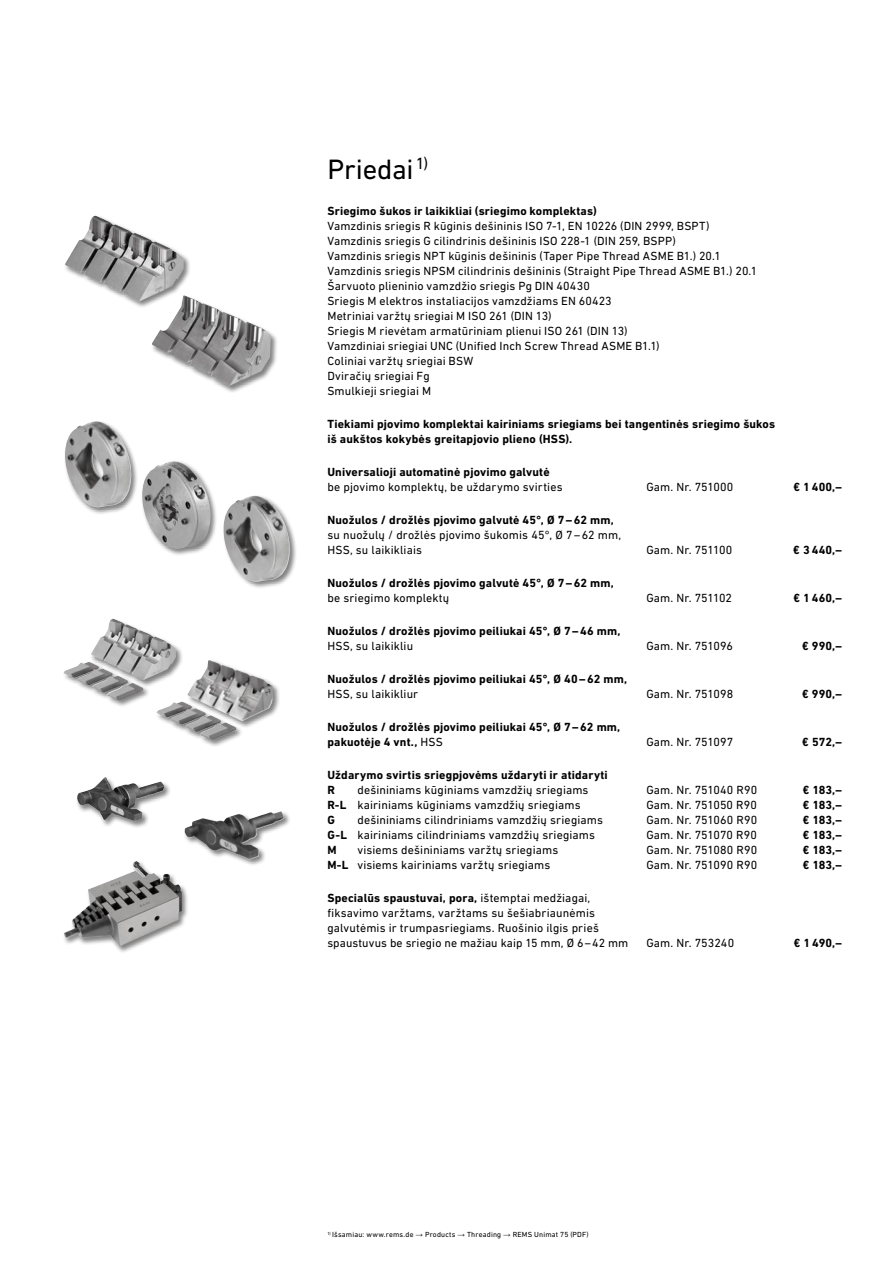
<style>
.page{position:relative;width:893px;height:1263px;background:#fff}
.page>*{position:absolute;margin:0;border:0;box-sizing:border-box;transform-origin:0 0}
.t1{font:28.5px "DIN Next W1 G";letter-spacing:-.005em;color:#000}
.t2{font:12px/15px "DIN Next W1 G";letter-spacing:.01em;color:#000}
.t3{font:700 12px/15px "DIN Next W1 G";letter-spacing:.015em;color:#000}
.t4{font:7.5px "DIN Next W1 G";letter-spacing:.025em;color:#000}
.s1{font-size:8.25px;color:#fff}
.s2{font-weight:400}
.s3{font-weight:700}
.s4{font-family:"Arial"}
</style>
<div class="page">
<div style="left:64px;top:215px;width:127px;height:93px;background:#000;opacity:.5"></div>
<img style="left:64px;top:216px;width:120px;height:85px">
<div style="left:151px;top:294px;width:127px;height:99px;background:#000;opacity:.5"></div>
<img style="left:151px;top:295px;width:120px;height:91px">
<div style="left:63px;top:420px;width:76px;height:95px;background:#000;opacity:.5"></div>
<img style="left:65px;top:421px;width:66px;height:87px">
<div style="left:222px;top:494px;width:75px;height:95px;background:#000;opacity:.5"></div>
<img style="left:223px;top:496px;width:67px;height:86px">
<div style="left:141px;top:460px;width:77px;height:96px;background:#000;opacity:.5"></div>
<img style="left:142px;top:461px;width:69px;height:88px">
<div style="left:63px;top:860px;width:126px;height:93px;background:#000;opacity:.5"></div>
<img style="left:63px;top:861px;width:119px;height:85px">
<div style="left:76px;top:776px;width:96px;height:52px;background:#000;opacity:.5"></div>
<img style="left:77px;top:777px;width:88px;height:44px">
<div style="left:183px;top:810px;width:108px;height:57px;background:#000;opacity:.5"></div>
<img style="left:185px;top:811px;width:99px;height:48px">
<div style="left:186px;top:658px;width:95px;height:70px;background:#000;opacity:.5"></div>
<img style="left:187px;top:660px;width:86px;height:61px">
<div style="left:89px;top:618px;width:94px;height:69px;background:#000;opacity:.5"></div>
<img style="left:91px;top:619px;width:85px;height:61px">
<div style="left:62px;top:661px;width:89px;height:46px;background:#000;opacity:.5"></div>
<img style="left:63px;top:662px;width:80px;height:38px">
<div style="left:155px;top:700px;width:89px;height:47px;background:#000;opacity:.5"></div>
<img style="left:156px;top:701px;width:80px;height:39px">
<h1 class="t1" style="left:327px;top:153px;width:102px">Priedai<sup>1)</sup></h1>
<p class="t3" style="left:327px;top:203px;width:271px">Sriegimo šukos ir laikikliai (sriegimo komplektas)</p>
<p class="t2" style="left:327px;top:218px;width:431px">Vamzdinis sriegis R kūginis dešininis ISO 7-1, EN 10226 (DIN 2999, BSPT)<br>Vamzdinis sriegis G cilindrinis dešininis ISO 228-1 (DIN 259, BSPP)<br>Vamzdinis sriegis NPT kūginis dešininis (Taper Pipe Thread ASME B1.) 20.1<br>Vamzdinis sriegis NPSM cilindrinis dešininis (Straight Pipe Thread ASME B1.) 20.1<br>Šarvuoto plieninio vamzdžio sriegis Pg DIN 40430<br>Sriegis M elektros instaliacijos vamzdžiams EN 60423<br>Metriniai varžtų sriegiai M ISO 261 (DIN 13)<br>Sriegis M rievėtam armatūriniam plienui ISO 261 (DIN 13)<br>Vamzdiniai sriegiai UNC (Unified Inch Screw Thread ASME B1.1)<br>Coliniai varžtų sriegiai BSW<br>Dviračių sriegiai Fg<br>Smulkieji sriegiai M</p>
<p class="t3" style="left:327px;top:416px;width:449px">Tiekiami pjovimo komplektai kairiniams sriegiams bei tangentinės sriegimo šukos iš aukštos kokybės greitapjovio plieno (HSS).</p>
<p class="t3" style="left:327px;top:464px;width:224px">Universalioji automatinė pjovimo galvutė</p>
<p class="t2" style="left:327px;top:479px;width:237px">be pjovimo komplektų, be uždarymo svirties</p>
<p class="t2" style="left:646px;top:479px;width:91px">Gam. Nr. 751000<span class="s1">#</span></p>
<p class="t3" style="left:793px;top:479px;width:50px">€ 1 400,–</p>
<p class="t3" style="left:327px;top:512px;width:288px">Nuožulos / drožlės pjovimo galvutė 45°, Ø 7–62 mm,</p>
<p class="t2" style="left:327px;top:527px;width:295px">su nuožulų / drožlės pjovimo šukomis 45°, Ø 7–62 mm,<br>HSS, su laikikliais</p>
<p class="t2" style="left:646px;top:542px;width:90px">Gam. Nr. 751100<span class="s1">#</span></p>
<p class="t3" style="left:793px;top:542px;width:50px">€ 3 440,–</p>
<p class="t3" style="left:327px;top:575px;width:288px">Nuožulos / drožlės pjovimo galvutė 45°, Ø 7–62 mm,</p>
<p class="t2" style="left:327px;top:590px;width:123px">be sriegimo komplektų</p>
<p class="t2" style="left:646px;top:590px;width:90px">Gam. Nr. 751102<span class="s1">#</span></p>
<p class="t3" style="left:793px;top:590px;width:50px">€ 1 460,–</p>
<p class="t3" style="left:327px;top:623px;width:295px">Nuožulos / drožlės pjovimo peiliukai 45°, Ø 7–46 mm,</p>
<p class="t2" style="left:327px;top:638px;width:87px">HSS, su laikikliu</p>
<p class="t2" style="left:646px;top:638px;width:91px">Gam. Nr. 751096<span class="s1">#</span></p>
<p class="t3" style="left:802px;top:638px;width:41px">€ 990,–</p>
<p class="t3" style="left:327px;top:671px;width:301px">Nuožulos / drožlės pjovimo peiliukai 45°, Ø 40–62 mm,</p>
<p class="t2" style="left:327px;top:686px;width:92px">HSS, su laikikliur</p>
<p class="t2" style="left:646px;top:686px;width:91px">Gam. Nr. 751098<span class="s1">#</span></p>
<p class="t3" style="left:802px;top:686px;width:41px">€ 990,–</p>
<p class="t3" style="left:327px;top:719px;width:294px">Nuožulos / drožlės pjovimo peiliukai 45°, Ø 7–62 mm, pakuotėje 4 vnt., <span class="s2">HSS</span></p>
<p class="t2" style="left:646px;top:734px;width:90px">Gam. Nr. 751097<span class="s1">#</span></p>
<p class="t3" style="left:802px;top:734px;width:41px">€ 572,–</p>
<p class="t3" style="left:327px;top:767px;width:282px">Uždarymo svirtis sriegpjovėms uždaryti ir atidaryti<br>R</p>
<p class="t2" style="left:357px;top:782px;width:233px">dešininiams kūginiams vamzdžių sriegiams</p>
<p class="t2" style="left:646px;top:782px;width:115px">Gam. Nr. 751040 R90<span class="s1">#</span></p>
<p class="t3" style="left:803px;top:782px;width:41px">€ 183,–</p>
<p class="t2" style="left:327px;top:797px;width:255px"><span class="s3">R-L</span> kairiniams kūginiams vamzdžių sriegiams</p>
<p class="t2" style="left:646px;top:797px;width:115px">Gam. Nr. 751050 R90<span class="s1">#</span></p>
<p class="t3" style="left:803px;top:797px;width:41px">€ 183,–</p>
<p class="t3" style="left:327px;top:812px;width:9px">G</p>
<p class="t2" style="left:357px;top:812px;width:247px">dešininiams cilindriniams vamzdžių sriegiams</p>
<p class="t2" style="left:646px;top:812px;width:115px">Gam. Nr. 751060 R90<span class="s1">#</span></p>
<p class="t3" style="left:803px;top:812px;width:41px">€ 183,–</p>
<p class="t2" style="left:327px;top:827px;width:269px"><span class="s3">G-L</span> kairiniams cilindriniams vamzdžių sriegiams</p>
<p class="t2" style="left:646px;top:827px;width:115px">Gam. Nr. 751070 R90<span class="s1">#</span></p>
<p class="t3" style="left:803px;top:827px;width:41px">€ 183,–</p>
<p class="t3" style="left:327px;top:842px;width:11px">M</p>
<p class="t2" style="left:357px;top:842px;width:202px">visiems dešininiams varžtų sriegiams</p>
<p class="t2" style="left:646px;top:842px;width:115px">Gam. Nr. 751080 R90<span class="s1">#</span></p>
<p class="t3" style="left:803px;top:842px;width:41px">€ 183,–</p>
<p class="t2" style="left:327px;top:857px;width:224px"><span class="s3">M-L</span> visiems kairiniams varžtų sriegiams</p>
<p class="t2" style="left:646px;top:857px;width:115px">Gam. Nr. 751090 R90<span class="s1">#</span></p>
<p class="t3" style="left:803px;top:857px;width:41px">€ 183,–</p>
<p class="t2" style="left:327px;top:890px;width:302px"><span class="s3">Specialūs spaustuvai, pora,</span> ištemptai medžiagai, fiksavimo varžtams, varžtams su šešiabriaunėmis galvutėmis ir trumpasriegiams. Ruošinio ilgis prieš spaustuvus be sriegio ne mažiau kaip 15 mm, Ø 6–42 mm</p>
<p class="t2" style="left:646px;top:935px;width:92px">Gam. Nr. 753240<span class="s1">#</span></p>
<p class="t3" style="left:794px;top:935px;width:50px">€ 1 490,–</p>
<p class="t4" style="left:327px;top:1230px;width:263px"><sup>1)</sup> Išsamiau: www.rems.de <span class="s4">→</span> Products <span class="s4">→</span> Threading <span class="s4">→</span> REMS Unimat 75 (PDF)</p>
</div>
